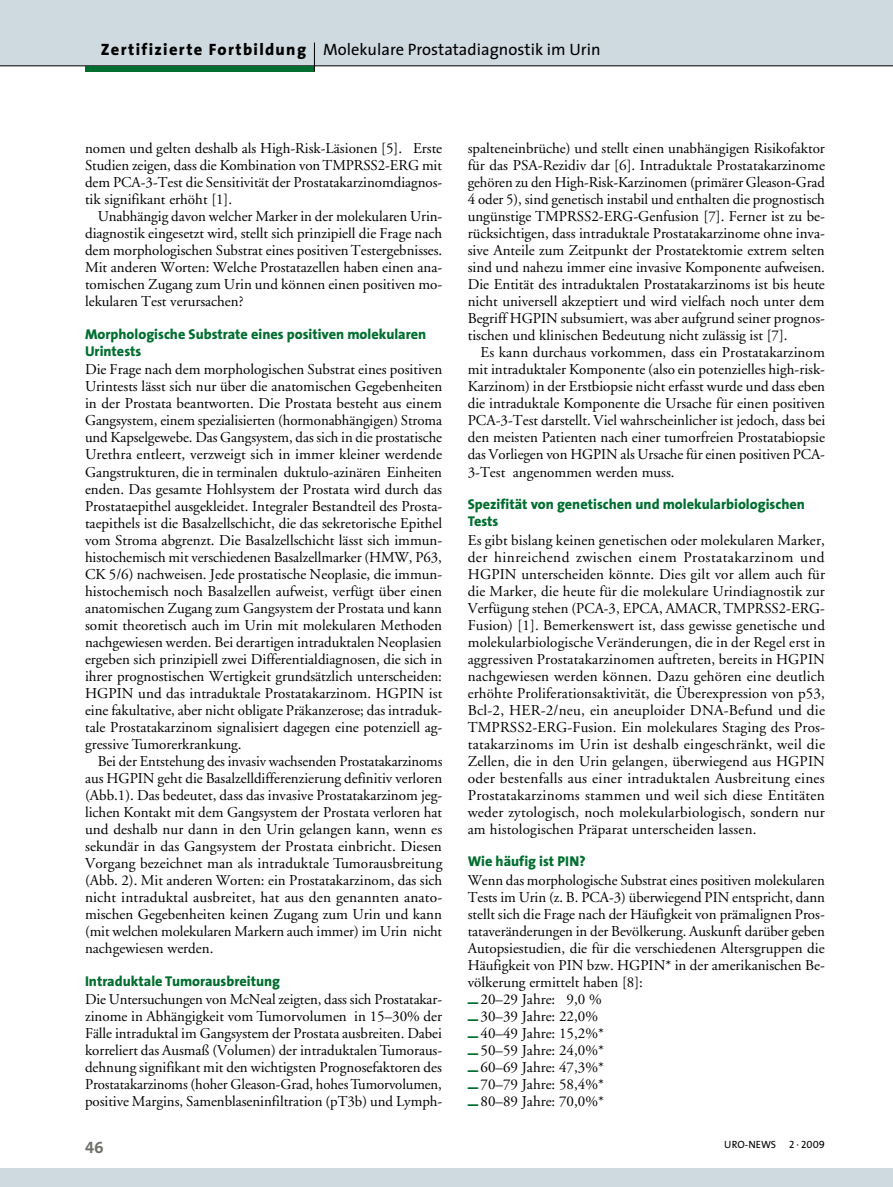
<style>
.page{position:relative;width:893px;height:1187px;background:#fff}
.page>*{position:absolute;margin:0;border:0;box-sizing:border-box;transform-origin:0 0}
.t1{font:16.5px "The Sans";color:#000}
.t2{font:16.5px "The Sans Bold Caps";color:#70706b}
.t3{font:15px/17px "Adobe Garamond";color:#000;text-align:justify}
.t4{font:800 14.25px/17px "The Sans";color:#006e2f}
.t5{font:10.5px "The Sans";letter-spacing:-.01em;color:#000}
.t6{font:10.5px/17px "The Sans Black Expert";color:#006e2f;text-align:justify}
.s1{font-weight:800}
.s2{font-family:"The Sans Caps"}
</style>
<div class="page">
<div style="left:0;top:1167px;width:893px;height:19px;background:#cedae0"></div>
<div style="left:0;top:0;width:893px;height:66px;background:#cedae0"></div>
<hr style="left:0;top:66px;width:893px;height:1px;background:#000">
<div style="left:85px;top:66px;width:230px;height:5px;background:#006e2f"></div>
<svg style="left:314px;top:43px;width:1px;height:28px"></svg>
<p class="t1" style="left:101px;top:39px;width:501px"><span class="s1">Zertifizierte Fortbildung</span> Molekulare Prostatadiagnostik im U rin</p>
<p class="t3" style="left:85px;top:140px;width:359px">nomen und gelten deshalb als High-Risk-Läsionen [5]. Erste Studien zeigen, dass die Kombination von TMPRSS2-ERG mit dem PCA-3-Test die Sensitivität der Prostatakarzinomdiagnos&shy;tik signifikant erhöht [1].</p>
<p class="t3" style="left:85px;top:208px;width:359px;text-indent:13px">Unabhängig davon welcher Marker in der molekularen Urin&shy;diagnostik eingesetzt wird, stellt sich prinzipiell die Frage nach dem morphologischen Substrat eines positiven Testergebnisses.<br>Mit anderen Worten: Welche Prostatazellen haben einen ana&shy;tomischen Zugang zum Urin und können einen positiven mo&shy;lekularen Test verursachen?</p>
<p class="t4" style="left:85px;top:325px;width:343px">Morphologische Substrate eines positiven molekularen<br>Urintests</p>
<p class="t3" style="left:85px;top:361px;width:359px">Die Frage nach dem morphologischen Substrat eines positiven Urintests lässt sich nur über die anatomischen Gegebenheiten in der Prostata beantworten. Die Prostata besteht aus einem Gangsystem, einem spezialisierten (hormonabhängigen) Stroma und Kapselgewebe. Das Gangsystem, das sich in die prostatische Urethra entleert, verzweigt sich in immer kleiner werdende Gangstrukturen, die in terminalen duktulo-azinären Einheiten enden. Das gesamte Hohlsystem der Prostata wird durch das Prostataepithel ausgekleidet. Integraler Bestandteil des Prosta&shy;taepithels ist die Basalzellschicht, die das sekretorische Epithel vom Stroma abgrenzt. Die Basalzellschicht lässt sich immun&shy;histochemisch mit verschiedenen Basalzellmarker (HMW, P63, CK 5/6) nachweisen. Jede prostatische Neoplasie, die immun&shy;histochemisch noch Basalzellen aufweist, verfügt über einen anatomischen Zugang zum Gangsystem der Prostata und kann somit theoretisch auch im Urin mit molekularen Methoden nachgewiesen werden. Bei derartigen intraduktalen Neoplasien ergeben sich prinzipiell zwei Differentialdiagnosen, die sich in ihrer prognostischen Wertigkeit grundsätzlich unterscheiden:<br>HGPIN und das intraduktale Prostatakarzinom. HGPIN ist eine fakultative, aber nicht obligate Präkanzerose; das intraduk&shy;tale Prostatakarzinom signalisiert dagegen eine potenziell ag&shy;gressive Tumorerkrankung.</p>
<p class="t3" style="left:85px;top:753px;width:359px;text-indent:13px">Bei der Entstehung des invasiv wachsenden Prostatakarzinoms aus HGPIN geht die Basalzelldifferenzierung definitiv verloren (Abb.1). Das bedeutet, dass das invasive Prostatakarzinom jeg&shy;lichen Kontakt mit dem Gangsystem der Prostata verloren hat und deshalb nur dann in den Urin gelangen kann, wenn es sekundär in das Gangsystem der Prostata einbricht. Diesen Vorgang bezeichnet man als intraduktale Tumorausbreitung (Abb. 2). Mit anderen Worten: ein Prostatakarzinom, das sich nicht intraduktal ausbreitet, hat aus den genannten anato&shy;mischen Gegebenheiten keinen Zugang zum Urin und kann (mit welchen molekularen Markern auch immer) im Urin nicht nachgewiesen werden.</p>
<p class="t4" style="left:85px;top:972px;width:197px">Intraduktale Tumorausbreitung</p>
<p class="t3" style="left:85px;top:991px;width:359px">Die Untersuchungen von McNeal zeigten, dass sich Prostatakar&shy;zinome in Abhängigkeit vom Tumorvolumen in 15–30% der Fälle intraduktal im Gangsystem der Prostata ausbreiten. Dabei korreliert das Ausmaß (Volumen) der intraduktalen Tumoraus&shy;dehnung signifikant mit den wichtigsten Prognosefaktoren des Prostatakarzinoms (hoher Gleason-Grad, hohes Tumorvolumen, positive Margins, Samenblaseninfiltration (pT3b) und Lymph-</p>
<p class="t3" style="left:468px;top:140px;width:359px">spalteneinbrüche) und stellt einen unabhängigen Risikofaktor für das PSA-Rezidiv dar [6]. Intraduktale Prostatakarzinome gehören zu den High-Risk-Karzinomen (primärer Gleason-Grad 4 oder 5), sind genetisch instabil und enthalten die prognostisch ungünstige TMPRSS2-ERG-Genfusion [7]. Ferner ist zu be&shy;rücksichtigen, dass intraduktale Prostatakarzinome ohne inva&shy;sive Anteile zum Zeitpunkt der Prostatektomie extrem selten sind und nahezu immer eine invasive Komponente aufweisen.<br>Die Entität des intraduktalen Prostatakarzinoms ist bis heute nicht universell akzeptiert und wird vielfach noch unter dem Begriff HGPIN subsumiert, was aber aufgrund seiner prognos&shy;tischen und klinischen Bedeutung nicht zulässig ist [7].</p>
<p class="t3" style="left:468px;top:344px;width:359px;text-indent:13px">Es kann durchaus vorkommen, dass ein Prostatakarzinom mit intraduktaler Komponente (also ein potenzielles high-risk-Karzinom) in der Erstbiopsie nicht erfasst wurde und dass eben die intraduktale Komponente die Ursache für einen positiven PCA-3-Test darstellt. Viel wahrscheinlicher ist jedoch, dass bei den meisten Patienten nach einer tumorfreien Prostatabiopsie das Vorliegen von HGPIN als Ursache für einen positiven PCA-3-Test angenommen werden muss.</p>
<p class="t4" style="left:468px;top:496px;width:339px">Spezifität von genetischen und molekularbiologischen<br>Tests</p>
<p class="t3" style="left:468px;top:531px;width:359px">Es gibt bislang keinen genetischen oder molekularen Marker, der hinreichend zwischen einem Prostatakarzinom und HGPIN unterscheiden könnte. Dies gilt vor allem auch für die Marker, die heute für die molekulare Urindiagnostik zur Verfügung stehen (PCA-3, EPCA, AMACR, TMPRSS2-ERG-Fusion) [1]. Bemerkenswert ist, dass gewisse genetische und molekularbiolo-gi-sche Veränderungen, die in der Regel erst in aggressiven Prosta-ta-karzinomen auftreten, bereits in HGPIN nachgewiesen werden können. Dazu gehören eine deutlich erhöhte Proliferations-aktivität, die Überexpression von p53, Bcl-2, HER-2/neu, ein aneuploider DNA-Befund und die TMPRSS2-ERG-Fusion. Ein molekulares Staging des Pros&shy;tatakarzinoms im Urin ist deshalb eingeschränkt, weil die Zellen, die in den Urin gelangen, überwiegend aus HGPIN oder bestenfalls aus einer intradukta-len Ausbreitung eines Prostatakarzinoms stammen und weil sich diese Entitäten weder zytologisch, noch molekularbiologisch, sondern nur am histologischen Präparat unterscheiden lassen.</p>
<p class="t4" style="left:468px;top:853px;width:119px">Wie häufig ist PIN?</p>
<p class="t3" style="left:468px;top:872px;width:359px">Wenn das morphologische Substrat eines positiven molekularen</p>
<p class="t3" style="left:468px;top:889px;width:359px">Tests im Urin (z. B. PCA-3) überwiegend PIN entspricht, dann</p>
<p class="t3" style="left:468px;top:906px;width:359px">stellt sich die Frage nach der Häufigkeit von prämalignen Pros-</p>
<p class="t3" style="left:468px;top:923px;width:359px">tataveränderungen in der Bevölkerung. Auskunft darüber geben</p>
<p class="t3" style="left:468px;top:940px;width:358px">Autopsiestudien, die für die verschiedenen Altersgruppen die</p>
<p class="t3" style="left:468px;top:957px;width:359px">Häufigkeit von PIN bzw. HGPIN* in der amerikanischen Be-</p>
<p class="t3" style="left:468px;top:974px;width:177px">völkerung ermittelt haben [8]:</p>
<p class="t3" style="left:480px;top:991px;width:123px">20–29 Jahre: 9,0 %</p>
<p class="t3" style="left:480px;top:1008px;width:119px">30–39 Jahre: 22,0%</p>
<p class="t3" style="left:480px;top:1025px;width:125px">40–49 Jahre: 15,2%*</p>
<p class="t3" style="left:480px;top:1042px;width:125px">50–59 Jahre: 24,0%*</p>
<p class="t3" style="left:480px;top:1059px;width:125px">60–69 Jahre: 47,3%*</p>
<p class="t3" style="left:480px;top:1076px;width:125px">70–79 Jahre: 58,4%*</p>
<p class="t3" style="left:480px;top:1093px;width:125px">80–89 Jahre: 70,0%*</p>
<p class="t6" style="left:468px;top:992px;width:12px">¦ ¦ ¦ ¦ ¦ ¦ ¦</p>
<p class="t2" style="left:85px;top:1136px;width:20px">46</p>
<p class="t5" style="left:724px;top:1137px;width:102px">uRO-NEWS <span class="s2">2 · 2009</span></p>
</div>
